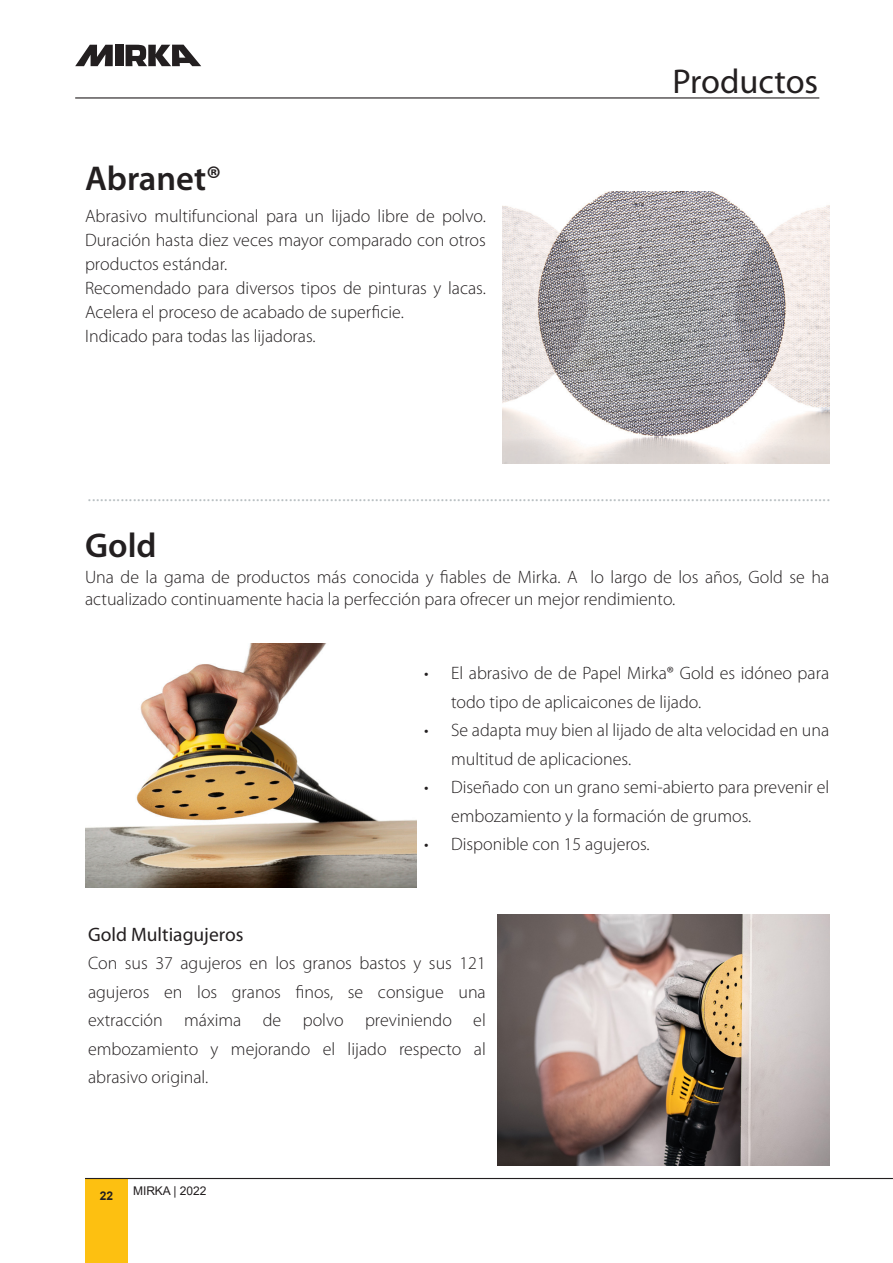
<style>
.page{position:relative;width:893px;height:1263px;background:#fff}
.page>*{position:absolute;margin:0;border:0;box-sizing:border-box;transform-origin:0 0}
.t1{font:600 34.5px "Myriad Pro";color:#231f20}
.t2{font:34.5px "Myriad Pro";color:#231f20}
.t3{font:19.5px "Myriad Pro";color:#231f20}
.t4{font:300 18px/28.5px "Myriad Pro";color:#231f20}
.t5{font:18px "Minion Pro";color:#b7bec1}
.t6{font:12px "Arial";letter-spacing:-.005em;color:#231f20}
.t7{font:700 12px "Arial";color:#231f20}
</style>
<div class="page">
<div style="left:85px;top:1178px;width:43px;height:85px;background:#fdc011"></div>
<hr style="left:85px;top:1178px;width:808px;height:1px;background:#231f20">
<svg style="left:75px;top:45px;width:38px;height:21px"></svg>
<div style="left:115px;top:45px;width:8px;height:21px;background:#231f20"></div>
<svg style="left:126px;top:45px;width:75px;height:21px"></svg>
<hr style="left:75px;top:97px;width:744px;height:2px;background:#231f20">
<img style="left:85px;top:644px;width:331px;height:243px">
<img style="left:502px;top:191px;width:327px;height:272px">
<img style="left:498px;top:915px;width:331px;height:250px">
<p class="t1" style="left:85px;top:156px;width:138px">Abranet®</p>
<p class="t4" style="left:85px;top:202px;width:402px">Abrasivo multifuncional para un lijado libre de polvo.</p>
<p class="t4" style="left:85px;top:228px;width:402px;line-height:24px">Duración hasta diez veces mayor comparado con otros productos estándar.</p>
<p class="t4" style="left:85px;top:274px;width:402px">Recomendado para diversos tipos de pinturas y lacas.</p>
<p class="t4" style="left:85px;top:298px;width:320px">Acelera el proceso de acabado de superficie.</p>
<p class="t4" style="left:85px;top:322px;width:232px">Indicado para todas las lijadoras.</p>
<p class="t2" style="left:672px;top:60px;width:147px">Productos</p>
<p class="t5" style="left:88px;top:483px;width:744px">.....................................................................................................................................................................................</p>
<p class="t1" style="left:85px;top:523px;width:73px">Gold</p>
<p class="t4" style="left:85px;top:563px;width:746px">Una de la gama de productos más conocida y fiables de Mirka. A lo largo de los años, Gold se ha</p>
<p class="t4" style="left:85px;top:585px;width:592px">actualizado continuamente hacia la perfección para ofrecer un mejor rendimiento.</p>
<p class="t4" style="left:451px;top:659px;width:380px;text-indent:-27px">• El abrasivo de de Papel Mirka® Gold es idóneo para todo tipo de aplicaicones de lijado.</p>
<p class="t4" style="left:451px;top:716px;width:380px;text-indent:-27px">• Se adapta muy bien al lijado de alta velocidad en una multitud de aplicaciones.</p>
<p class="t4" style="left:451px;top:773px;width:380px;text-indent:-27px">• Diseñado con un grano semi-abierto para prevenir el embozamiento y la formación de grumos.</p>
<p class="t4" style="left:424px;top:830px;width:227px">• Disponible con 15 agujeros.</p>
<p class="t3" style="left:88px;top:922px;width:157px">Gold Multiagujeros</p>
<p class="t4" style="left:88px;top:949px;width:399px">Con sus 37 agujeros en los granos bastos y sus 121</p>
<p class="t4" style="left:88px;top:977px;width:399px">agujeros en los granos finos, se consigue una</p>
<p class="t4" style="left:88px;top:1006px;width:399px">extracción máxima de polvo previniendo el</p>
<p class="t4" style="left:88px;top:1034px;width:399px">embozamiento y mejorando el lijado respecto al</p>
<p class="t4" style="left:88px;top:1063px;width:122px">abrasivo original.</p>
<p class="t7" style="left:100px;top:1187px;width:15px">22</p>
<p class="t6" style="left:133px;top:1182px;width:75px">MIRKA | 2022</p>
</div>
